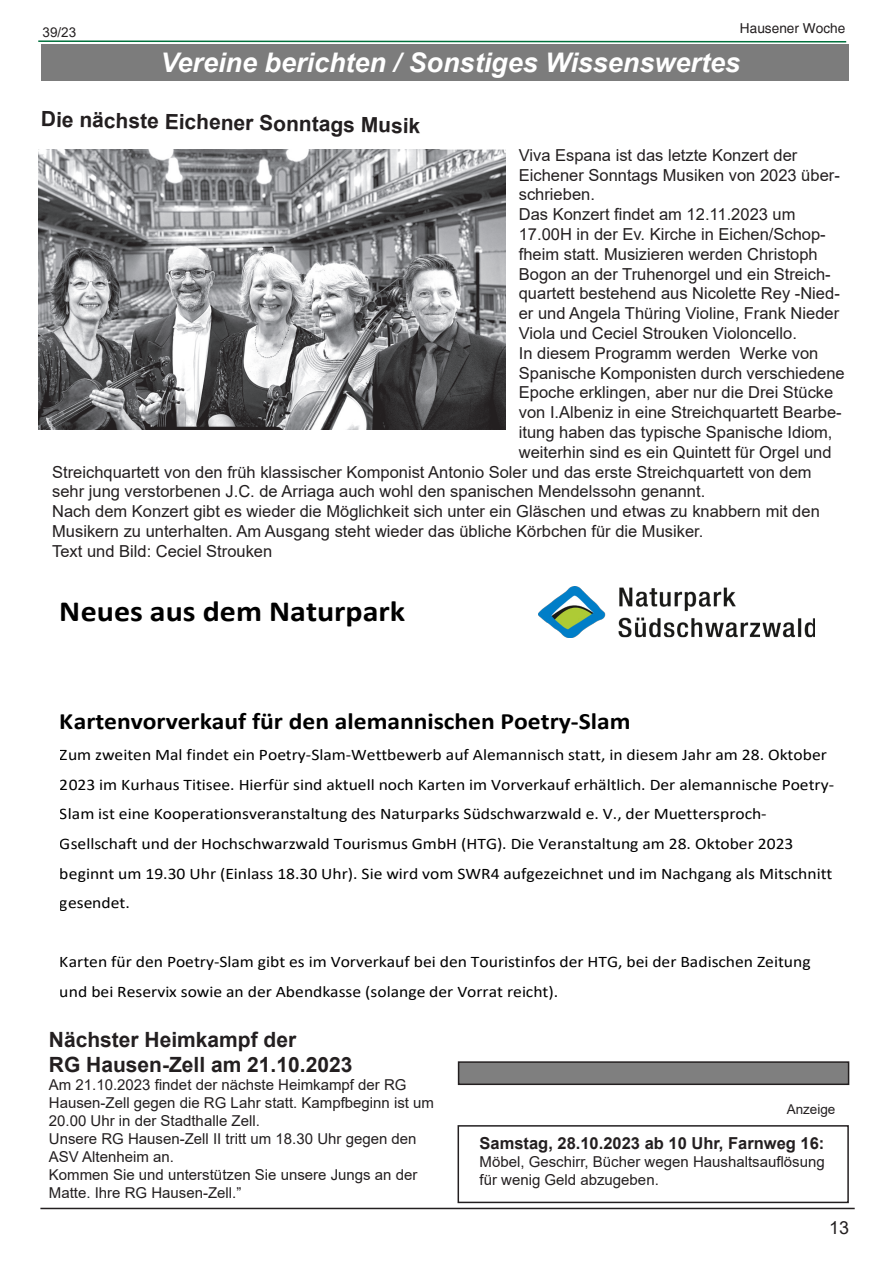
<style>
.page{position:relative;width:893px;height:1263px;background:#fff}
.page>*{position:absolute;margin:0;border:0;box-sizing:border-box;transform-origin:0 0}
.t1{font:700 29.4px "Calibri";color:#000;scale:1.09 1}
.anzeigefett{font:italic 700 27px "Arial";color:#fff}
.t2{font:700 23.4px "Calibri";color:#000;scale:1.09 1}
.anzeigenormal{font:700 21px "Arial";color:#231f20}
.t3{font:18px "Arial";color:#231f20}
.anzeigenormal-2{font:16.5px/19.8px "Arial";color:#231f20}
.anzeigenormal-3{font:700 16.5px "Arial";color:#231f20}
.t4{font:16.2px/29.5px "Calibri";color:#000;scale:1.09 1}
.anzeigenormal-4{font:15px/18px "Arial";color:#231f20}
.t5{font:13.65px "Helvetica";color:#231f20}
.anzeigenormal-5{font:13.5px "Arial";color:#231f20}
</style>
<div class="page">
<hr style="left:40px;top:1208px;width:815px;height:1px;background:#231f20">
<svg style="left:38px;top:40px;width:809px;height:3px;background:#7fb79d"></svg>
<div style="left:41px;top:45px;width:807px;height:36px;background:#7c7c7c"></div>
<img style="left:38px;top:149px;width:468px;height:281px">
<div style="left:458px;top:1125px;width:391px;height:78px;border:2px solid #231f20"></div>
<img style="left:538px;top:587px;width:277px;height:50px">
<div style="left:458px;top:1061px;width:391px;height:24px;background:#7f7f7f;border:2px solid #231f20"></div>
<p class="anzeigenormal-5" style="left:43px;top:23px;width:35px">39/23</p>
<p class="t5" style="left:740px;top:21px;width:107px">Hausener Woche</p>
<p class="anzeigefett" style="left:161px;top:45px;width:581px">Vereine berichten / Sonstiges Wissenswertes</p>
<p class="anzeigenormal" style="left:41px;top:104px;width:381px;rotate:1deg">Die nächste Eichener Sonntags Musik</p>
<p class="anzeigenormal-2" style="left:519px;top:145px;width:323px">Viva Espana ist das letzte Konzert der<br>Eichener Sonntags Musiken von 2023 über&shy;schrieben.</p>
<p class="anzeigenormal-2" style="left:519px;top:204px;width:323px">Das Konzert findet am 12.11.2023 um 17.00H in der Ev. Kirche in Eichen/Schop&shy;fheim statt. Musizieren werden Christoph Bogon an der Truhenorgel und ein Streich&shy;quartett bestehend aus Nicolette Rey -Nied&shy;er und Angela Thüring Violine, Frank Nieder Viola und Ceciel Strouken Violoncello.</p>
<p class="anzeigenormal-2" style="left:519px;top:343px;width:301px">In diesem Programm werden Werke von</p>
<p class="anzeigenormal-2" style="left:519px;top:363px;width:327px">Spanische Komponisten durch verschiedene</p>
<p class="anzeigenormal-2" style="left:519px;top:383px;width:316px">Epoche erklingen, aber nur die Drei Stücke</p>
<p class="anzeigenormal-2" style="left:519px;top:402px;width:324px">von I.Albeniz in eine Streichquartett Bearbe-</p>
<p class="anzeigenormal-2" style="left:519px;top:422px;width:315px">itung haben das typische Spanische Idiom,</p>
<p class="anzeigenormal-2" style="left:519px;top:442px;width:314px">weiterhin sind es ein Quintett für Orgel und</p>
<p class="anzeigenormal-2" style="left:52px;top:462px;width:761px">Streichquartett von den früh klassischer Komponist Antonio Soler und das erste Streichquartett von dem</p>
<p class="anzeigenormal-2" style="left:52px;top:482px;width:655px">sehr jung verstorbenen J.C. de Arriaga auch wohl den spanischen Mendelssohn genannt.</p>
<p class="anzeigenormal-2" style="left:52px;top:501px;width:769px">Nach dem Konzert gibt es wieder die Möglichkeit sich unter ein Gläschen und etwas zu knabbern mit den<br>Musikern zu unterhalten. Am Ausgang steht wieder das übliche Körbchen für die Musiker.</p>
<p class="anzeigenormal-2" style="left:52px;top:541px;width:222px">Text und Bild: Ceciel Strouken</p>
<h1 class="t1" style="left:60px;top:601px;width:318px">Neues aus dem Naturpark</h1>
<h3 class="t2" style="left:60px;top:713px;width:525px">Kartenvorverkauf für den alemannischen Poetry-Slam</h3>
<p class="t4" style="left:60px;top:741px;width:712px">Zum zweiten Mal findet ein Poetry-Slam-Wettbewerb auf Alemannisch statt, in diesem Jahr am 28. Oktober 2023 im Kurhaus Titisee. Hierfür sind aktuell noch Karten im Vorverkauf erhältlich. Der alemannische Poetry-Slam ist eine Kooperationsveranstaltung des Naturparks Südschwarzwald e. V., der Muettersproch-Gsellschaft und der Hochschwarzwald Tourismus GmbH (HTG). Die Veranstaltung am 28. Oktober 2023 beginnt um 19.30 Uhr (Einlass 18.30 Uhr). Sie wird vom SWR4 aufgezeichnet und im Nachgang als Mitschnitt gesendet.</p>
<p class="t4" style="left:60px;top:948px;width:690px">Karten für den Poetry-Slam gibt es im Vorverkauf bei den Touristinfos der HTG, bei der Badischen Zeitung und bei Reservix sowie an der Abendkasse (solange der Vorrat reicht).</p>
<p class="anzeigenormal" style="left:49px;top:1025px;width:249px">Nächster Heimkampf der</p>
<p class="anzeigenormal" style="left:49px;top:1050px;width:305px">RG Hausen-Zell am 21.10.2023</p>
<p class="anzeigenormal-4" style="left:49px;top:1076px;width:387px">Am 21.10.2023 findet der nächste Heimkampf der RG<br>Hausen-Zell gegen die RG Lahr statt. Kampfbeginn ist um<br>20.00 Uhr in der Stadthalle Zell.</p>
<p class="anzeigenormal-4" style="left:49px;top:1130px;width:369px">Unsere RG Hausen-Zell II tritt um 18.30 Uhr gegen den<br>ASV Altenheim an.</p>
<p class="anzeigenormal-4" style="left:49px;top:1166px;width:370px">Kommen Sie und unterstützen Sie unsere Jungs an der<br>Matte. Ihre RG Hausen-Zell.”</p>
<p class="anzeigenormal-5" style="left:787px;top:1100px;width:50px">Anzeige</p>
<p class="anzeigenormal-3" style="left:480px;top:1132px;width:346px">Samstag, 28.10.2023 ab 10 Uhr, Farnweg 16:</p>
<p class="anzeigenormal-4" style="left:480px;top:1153px;width:347px">Möbel, Geschirr, Bücher wegen Haushaltsauflösung für wenig Geld abzugeben.</p>
<p class="t3" style="left:829px;top:1215px;width:22px">13</p>
</div>
